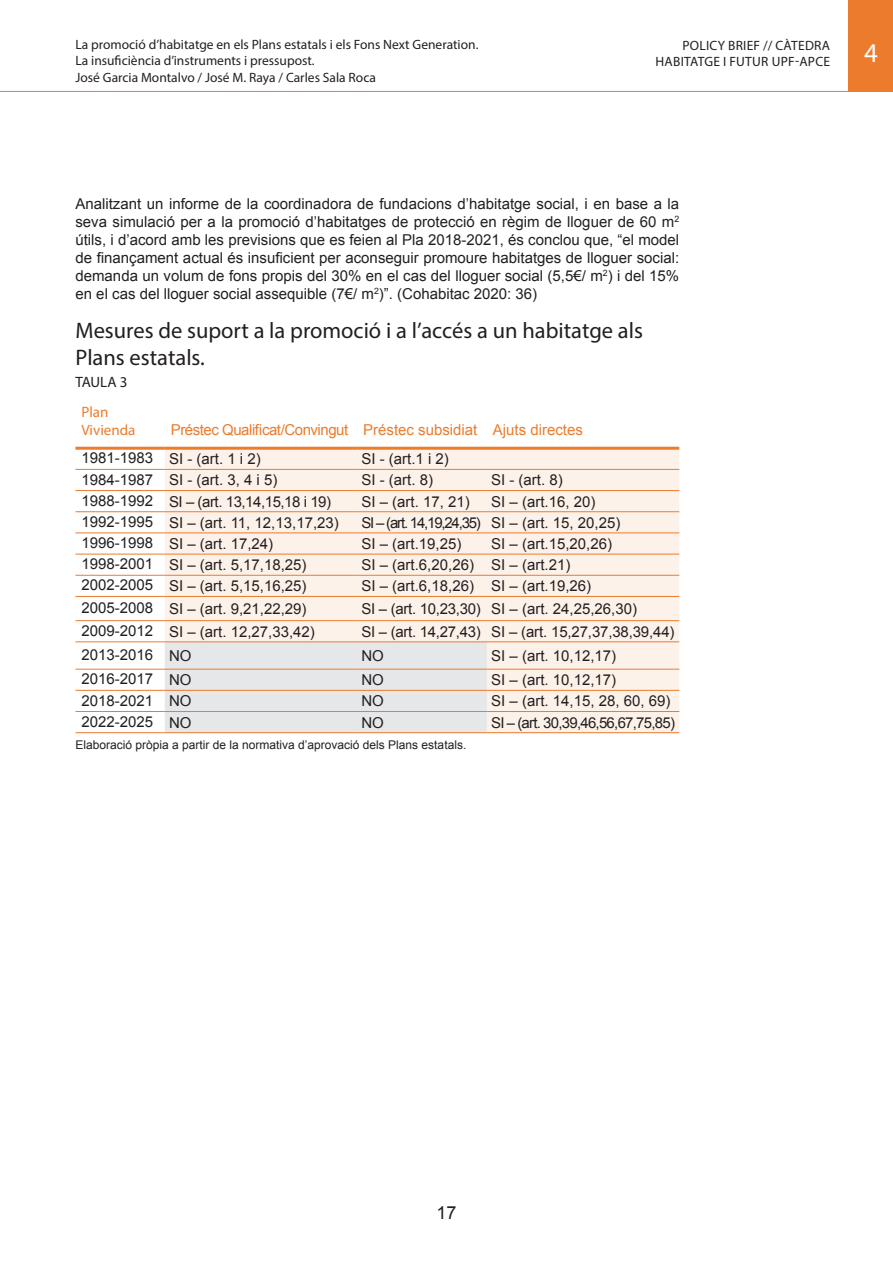
<style>
.page{position:relative;width:893px;height:1263px;background:#fff}
.page>*{position:absolute;margin:0;border:0;box-sizing:border-box;transform-origin:0 0}
.t1{font:27px "Myriad Pro";color:#fff}
.TITOLS_TAULES{font:22.5px/27px "Myriad Pro";color:#231f20}
.t2{font:18px "Arial";color:#231f20}
.t3{font:15px/18px "Arial";color:#231f20;text-align:justify}
.t4{font:15px "Arial";letter-spacing:-.02em;color:#231f20}
.t5{font:15px "Arial";color:#ec7b2c}
.t6{font:15px "Arial";letter-spacing:-.05em;color:#231f20}
.t7{font:15px "Arial";letter-spacing:-.03em;color:#ec7b2c}
.t8{font:15px "Arial";letter-spacing:-.03em;color:#231f20}
.t9{font:15px "Arial";letter-spacing:-.08em;color:#231f20}
.t10{font:15px/18px "Myriad Pro";color:#ec7b2c}
.SUB_taules{font:15px "Myriad Pro";letter-spacing:-.015em;color:#231f20}
.t11{font:13.5px/16.2px "Myriad Pro";color:#231f20}
.t12{font:13.5px/16.2px "Myriad Pro";letter-spacing:.02em;color:#231f20;text-align:right}
.t13{font:12px "Arial";color:#231f20}
</style>
<div class="page">
<hr style="left:0;top:91px;width:893px;height:1px;background:#ec7b2c">
<div style="left:848px;top:0;width:45px;height:91px;background:#ec7b2c"></div>
<div style="left:165px;top:450px;width:514px;height:282px;background:#fdf2ea"></div>
<div style="left:165px;top:642px;width:322px;height:90px;background:#e6e7e9"></div>
<hr style="left:75px;top:469px;width:90px;height:1px;background:#ec7b2c">
<hr style="left:165px;top:469px;width:192px;height:1px;background:#ec7b2c">
<hr style="left:357px;top:469px;width:130px;height:1px;background:#ec7b2c">
<hr style="left:487px;top:469px;width:192px;height:1px;background:#ec7b2c">
<hr style="left:75px;top:490px;width:90px;height:1px;background:#ec7b2c">
<hr style="left:165px;top:490px;width:192px;height:1px;background:#ec7b2c">
<hr style="left:357px;top:490px;width:130px;height:1px;background:#ec7b2c">
<hr style="left:487px;top:490px;width:192px;height:1px;background:#ec7b2c">
<hr style="left:75px;top:511px;width:90px;height:1px;background:#ec7b2c">
<hr style="left:165px;top:511px;width:192px;height:1px;background:#ec7b2c">
<hr style="left:357px;top:511px;width:130px;height:1px;background:#ec7b2c">
<hr style="left:487px;top:511px;width:192px;height:1px;background:#ec7b2c">
<hr style="left:75px;top:532px;width:90px;height:1px;background:#ec7b2c">
<hr style="left:165px;top:532px;width:192px;height:1px;background:#ec7b2c">
<hr style="left:357px;top:532px;width:130px;height:1px;background:#ec7b2c">
<hr style="left:487px;top:532px;width:192px;height:1px;background:#ec7b2c">
<hr style="left:75px;top:554px;width:90px;height:1px;background:#ec7b2c">
<hr style="left:165px;top:554px;width:192px;height:1px;background:#ec7b2c">
<hr style="left:357px;top:554px;width:130px;height:1px;background:#ec7b2c">
<hr style="left:487px;top:554px;width:192px;height:1px;background:#ec7b2c">
<hr style="left:75px;top:575px;width:90px;height:1px;background:#ec7b2c">
<hr style="left:165px;top:575px;width:192px;height:1px;background:#ec7b2c">
<hr style="left:357px;top:575px;width:130px;height:1px;background:#ec7b2c">
<hr style="left:487px;top:575px;width:192px;height:1px;background:#ec7b2c">
<hr style="left:75px;top:596px;width:90px;height:1px;background:#ec7b2c">
<hr style="left:165px;top:596px;width:192px;height:1px;background:#ec7b2c">
<hr style="left:357px;top:596px;width:130px;height:1px;background:#ec7b2c">
<hr style="left:487px;top:596px;width:192px;height:1px;background:#ec7b2c">
<hr style="left:75px;top:620px;width:90px;height:1px;background:#ec7b2c">
<hr style="left:165px;top:620px;width:192px;height:1px;background:#ec7b2c">
<hr style="left:357px;top:620px;width:130px;height:1px;background:#ec7b2c">
<hr style="left:487px;top:620px;width:192px;height:1px;background:#ec7b2c">
<hr style="left:75px;top:641px;width:90px;height:1px;background:#ec7b2c">
<hr style="left:165px;top:641px;width:192px;height:1px;background:#ec7b2c">
<hr style="left:357px;top:641px;width:130px;height:1px;background:#ec7b2c">
<hr style="left:487px;top:641px;width:192px;height:1px;background:#ec7b2c">
<hr style="left:75px;top:669px;width:90px;height:1px;background:#ec7b2c">
<hr style="left:165px;top:669px;width:192px;height:1px;background:#ec7b2c">
<hr style="left:357px;top:669px;width:130px;height:1px;background:#ec7b2c">
<hr style="left:487px;top:669px;width:192px;height:1px;background:#ec7b2c">
<hr style="left:75px;top:690px;width:90px;height:1px;background:#ec7b2c">
<hr style="left:165px;top:690px;width:192px;height:1px;background:#ec7b2c">
<hr style="left:357px;top:690px;width:130px;height:1px;background:#ec7b2c">
<hr style="left:487px;top:690px;width:192px;height:1px;background:#ec7b2c">
<hr style="left:75px;top:711px;width:90px;height:1px;background:#ec7b2c">
<hr style="left:165px;top:711px;width:192px;height:1px;background:#ec7b2c">
<hr style="left:357px;top:711px;width:130px;height:1px;background:#ec7b2c">
<hr style="left:487px;top:711px;width:192px;height:1px;background:#ec7b2c">
<hr style="left:75px;top:447px;width:90px;height:3px;background:#ec7b2c">
<hr style="left:165px;top:447px;width:192px;height:3px;background:#ec7b2c">
<hr style="left:357px;top:447px;width:130px;height:3px;background:#ec7b2c">
<hr style="left:487px;top:447px;width:192px;height:3px;background:#ec7b2c">
<hr style="left:75px;top:732px;width:90px;height:1px;background:#ec7b2c">
<hr style="left:487px;top:732px;width:192px;height:1px;background:#ec7b2c">
<hr style="left:165px;top:732px;width:192px;height:1px;background:#ec7b2c">
<hr style="left:357px;top:732px;width:130px;height:1px;background:#ec7b2c">
<p class="t12" style="left:656px;top:37px;width:176px">POLICY BRIEF // CÀTEDRA<br>HABITATGE I FUTUR UPF-APCE</p>
<p class="t11" style="left:75px;top:36px;width:404px">La promoció d’habitatge en els Plans estatals i els Fons Next Generation.<br>La insuficiència d’instruments i pressupost.<br>José Garcia Montalvo / José M. Raya / Carles Sala Roca</p>
<h1 class="t1" style="left:864px;top:36px;width:15px">4</h1>
<p class="t3" style="left:75px;top:195px;width:605px">Analitzant un informe de la coordinadora de fundacions d’habitatge social, i en base a la seva simulació per a la promoció d’habitatges de protecció en règim de lloguer de 60 m<sup>2 </sup>útils, i d’acord amb les previsions que es feien al Pla 2018-2021, és conclou que, “el model de finançament actual és insuficient per aconseguir promoure habitatges de lloguer social: demanda un volum de fons propis del 30% en el cas del lloguer social (5,5€/ m<sup>2</sup>) i del 15% en el cas del lloguer social assequible (7€/ m<sup>2</sup>)”. (Cohabitac 2020: 36)</p>
<p class="TITOLS_TAULES" style="left:75px;top:317px;width:569px">Mesures de suport a la promoció i a l’accés a un habitatge als<br>Plans estatals.</p>
<p class="SUB_taules" style="left:75px;top:373px;width:53px">TAULA 3</p>
<p class="t10" style="left:81px;top:403px;width:55px">Plan<br>Vivienda</p>
<p class="t7" style="left:171px;top:420px;width:179px">Préstec Qualificat/Convingut</p>
<p class="t5" style="left:363px;top:420px;width:116px">Préstec subsidiat</p>
<p class="t5" style="left:493px;top:420px;width:92px">Ajuts directes</p>
<p class="t3" style="left:81px;top:449px;width:73px">1981-1983</p>
<p class="t3" style="left:169px;top:450px;width:93px">SI - (art. 1 i 2)</p>
<p class="t3" style="left:361px;top:450px;width:89px">SI - (art.1 i 2)</p>
<p class="t3" style="left:81px;top:470px;width:73px">1984-1987</p>
<p class="t3" style="left:169px;top:471px;width:110px">SI - (art. 3, 4 i 5)</p>
<p class="t3" style="left:361px;top:471px;width:73px">SI - (art. 8)</p>
<p class="t3" style="left:491px;top:471px;width:73px">SI - (art. 8)</p>
<p class="t3" style="left:81px;top:492px;width:73px">1988-1992</p>
<p class="t8" style="left:169px;top:491px;width:164px">SI – (art. 13,14,15,18 i 19)</p>
<p class="t3" style="left:361px;top:492px;width:110px">SI – (art. 17, 21)</p>
<p class="t3" style="left:491px;top:492px;width:106px">SI – (art.16, 20)</p>
<p class="t3" style="left:81px;top:513px;width:73px">1992-1995</p>
<p class="t3" style="left:169px;top:514px;width:171px">SI – (art. 11, 12,13,17,23)</p>
<p class="t9" style="left:361px;top:513px;width:121px">SI – (art. 14,19,24,35)</p>
<p class="t3" style="left:491px;top:514px;width:131px">SI – (art. 15, 20,25)</p>
<p class="t3" style="left:81px;top:534px;width:73px">1996-1998</p>
<p class="t3" style="left:169px;top:535px;width:106px">SI – (art. 17,24)</p>
<p class="t3" style="left:361px;top:535px;width:102px">SI – (art.19,25)</p>
<p class="t3" style="left:491px;top:535px;width:122px">SI – (art.15,20,26)</p>
<p class="t3" style="left:81px;top:555px;width:73px">1998-2001</p>
<p class="t3" style="left:169px;top:556px;width:139px">SI – (art. 5,17,18,25)</p>
<p class="t3" style="left:361px;top:556px;width:114px">SI – (art.6,20,26)</p>
<p class="t3" style="left:491px;top:556px;width:81px">SI – (art.21)</p>
<p class="t3" style="left:81px;top:576px;width:73px">2002-2005</p>
<p class="t3" style="left:169px;top:577px;width:139px">SI – (art. 5,15,16,25)</p>
<p class="t3" style="left:361px;top:577px;width:114px">SI – (art.6,18,26)</p>
<p class="t3" style="left:491px;top:577px;width:102px">SI – (art.19,26)</p>
<p class="t3" style="left:81px;top:599px;width:73px">2005-2008</p>
<p class="t3" style="left:169px;top:600px;width:139px">SI – (art. 9,21,22,29)</p>
<p class="t4" style="left:361px;top:599px;width:121px">SI – (art. 10,23,30)</p>
<p class="t3" style="left:491px;top:600px;width:147px">SI – (art. 24,25,26,30)</p>
<p class="t3" style="left:81px;top:622px;width:73px">2009-2012</p>
<p class="t3" style="left:169px;top:623px;width:147px">SI – (art. 12,27,33,42)</p>
<p class="t4" style="left:361px;top:622px;width:121px">SI – (art. 14,27,43)</p>
<p class="t3" style="left:491px;top:623px;width:185px">SI – (art. 15,27,37,38,39,44)</p>
<p class="t3" style="left:81px;top:646px;width:73px">2013-2016</p>
<p class="t3" style="left:169px;top:647px;width:24px">NO</p>
<p class="t3" style="left:361px;top:647px;width:24px">NO</p>
<p class="t3" style="left:491px;top:647px;width:127px">SI – (art. 10,12,17)</p>
<p class="t3" style="left:81px;top:670px;width:73px">2016-2017</p>
<p class="t3" style="left:169px;top:671px;width:24px">NO</p>
<p class="t3" style="left:361px;top:671px;width:24px">NO</p>
<p class="t3" style="left:491px;top:671px;width:127px">SI – (art. 10,12,17)</p>
<p class="t3" style="left:81px;top:691px;width:73px">2018-2021</p>
<p class="t3" style="left:169px;top:692px;width:24px">NO</p>
<p class="t3" style="left:361px;top:692px;width:24px">NO</p>
<p class="t3" style="left:491px;top:692px;width:181px">SI – (art. 14,15, 28, 60, 69)</p>
<p class="t3" style="left:81px;top:712px;width:73px">2022-2025</p>
<p class="t3" style="left:169px;top:713px;width:24px">NO</p>
<p class="t3" style="left:361px;top:713px;width:24px">NO</p>
<p class="t6" style="left:491px;top:712px;width:185px">SI – (art. 30,39,46,56,67,75,85)</p>
<p class="t13" style="left:75px;top:737px;width:392px">Elaboració pròpia a partir de la normativa d’aprovació dels Plans estatals.</p>
<p class="t2" style="left:436px;top:1200px;width:22px">17</p>
</div>
